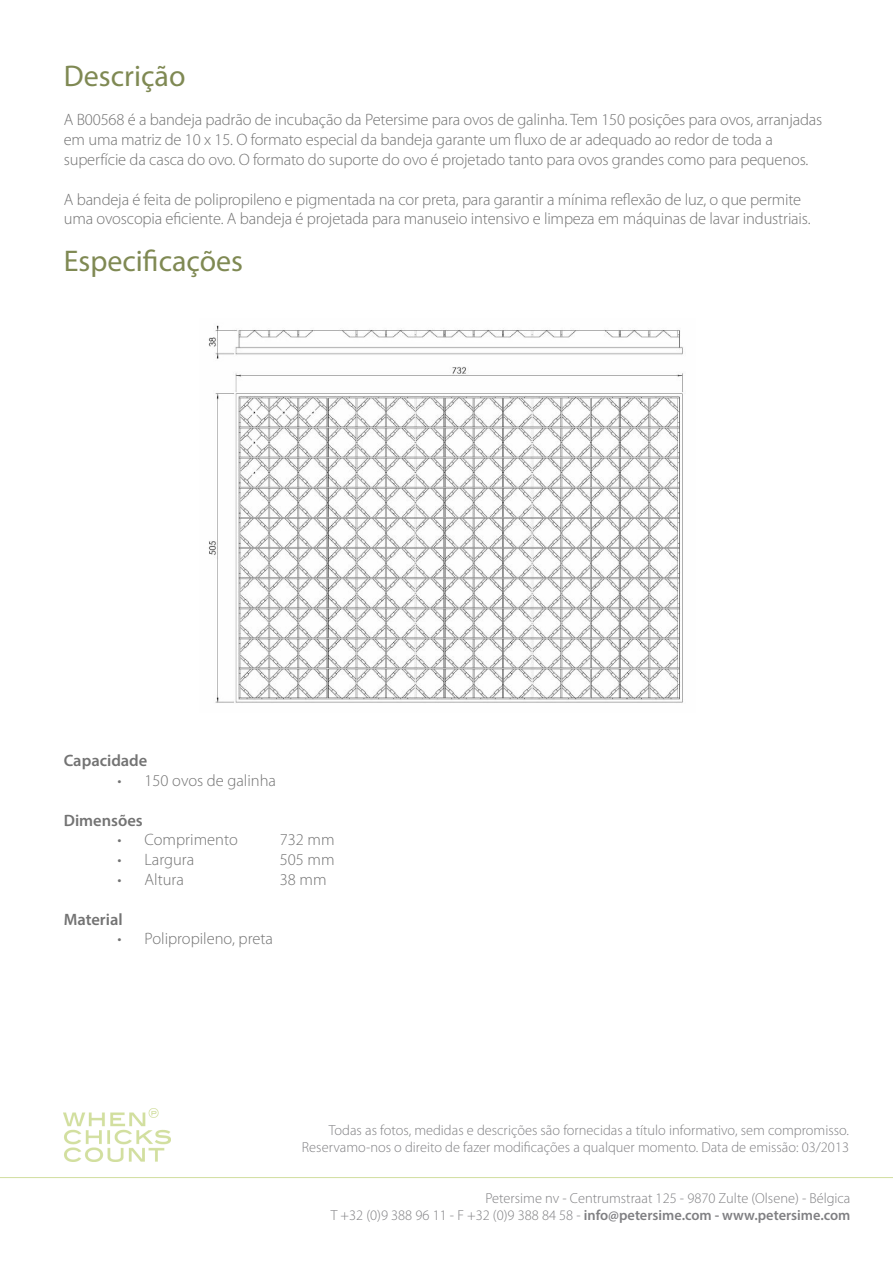
<style>
.page{position:relative;width:893px;height:1263px;background:#fff}
.page>*{position:absolute;margin:0;border:0;box-sizing:border-box;transform-origin:0 0}
.t1{font:30px "Myriad Pro";color:#7f8953}
.t2{font:300 16.5px/19.8px "Myriad Pro";letter-spacing:-.01em;color:#737373}
.t3{font:600 16.5px "Myriad Pro";color:#737373}
.t4{font:300 14.55px "Myriad Pro";color:#808083}
.t5{font:600 14.55px "Myriad Pro";color:#808083}
.s1{font-weight:300}
</style>
<div class="page">
<img style="left:64px;top:1108px;width:106px;height:54px">
<hr style="left:0;top:1177px;width:893px;height:1px;background:#d1dea0">
<img style="left:208px;top:325px;width:475px;height:378px">
<p class="t1" style="left:64px;top:58px;width:123px">Descrição</p>
<p class="t2" style="left:64px;top:110px;width:760px">A B00568 é a bandeja padrão de incubação da Petersime para ovos de galinha. Tem 150 posições para ovos, arranjadas em uma matriz de 10 x 15. O formato especial da bandeja garante um fluxo de ar adequado ao redor de toda a superfície da casca do ovo. O formato do suporte do ovo é projetado tanto para ovos grandes como para pequenos.</p>
<p class="t2" style="left:64px;top:189px;width:748px">A bandeja é feita de polipropileno e pigmentada na cor preta, para garantir a mínima reflexão de luz, o que permite uma ovoscopia eficiente. A bandeja é projetada para manuseio intensivo e limpeza em máquinas de lavar industriais.</p>
<p class="t1" style="left:64px;top:243px;width:181px">Especificações</p>
<p class="t3" style="left:64px;top:750px;width:85px">Capacidade</p>
<p class="t2" style="left:118px;top:771px;width:160px">• 150 ovos de galinha</p>
<p class="t3" style="left:64px;top:809px;width:81px">Dimensões</p>
<p class="t2" style="left:118px;top:830px;width:122px">• Comprimento</p>
<p class="t2" style="left:280px;top:830px;width:56px">732 mm</p>
<p class="t2" style="left:118px;top:850px;width:78px">• Largura</p>
<p class="t2" style="left:280px;top:850px;width:56px">505 mm</p>
<p class="t2" style="left:118px;top:870px;width:68px">• Altura</p>
<p class="t2" style="left:280px;top:870px;width:48px">38 mm</p>
<p class="t3" style="left:64px;top:908px;width:60px">Material</p>
<p class="t2" style="left:118px;top:929px;width:157px">• Polipropileno, preta</p>
<p class="t4" style="left:329px;top:1122px;width:522px">Todas as fotos, medidas e descrições são fornecidas a título informativo, sem compromisso.</p>
<p class="t4" style="left:302px;top:1139px;width:549px">Reservamo-nos o direito de fazer modificações a qualquer momento. Data de emissão: 03/2013</p>
<p class="t4" style="left:485px;top:1190px;width:367px">Petersime nv - Centrumstraat 125 - 9870 Zulte (Olsene) - Bélgica</p>
<p class="t5" style="left:331px;top:1206px;width:521px"><span class="s1">T +32 (0)9 388 96 11 - F +32 (0)9 388 84 58 -</span> info@petersime.com - www.petersime.com</p>
</div>
